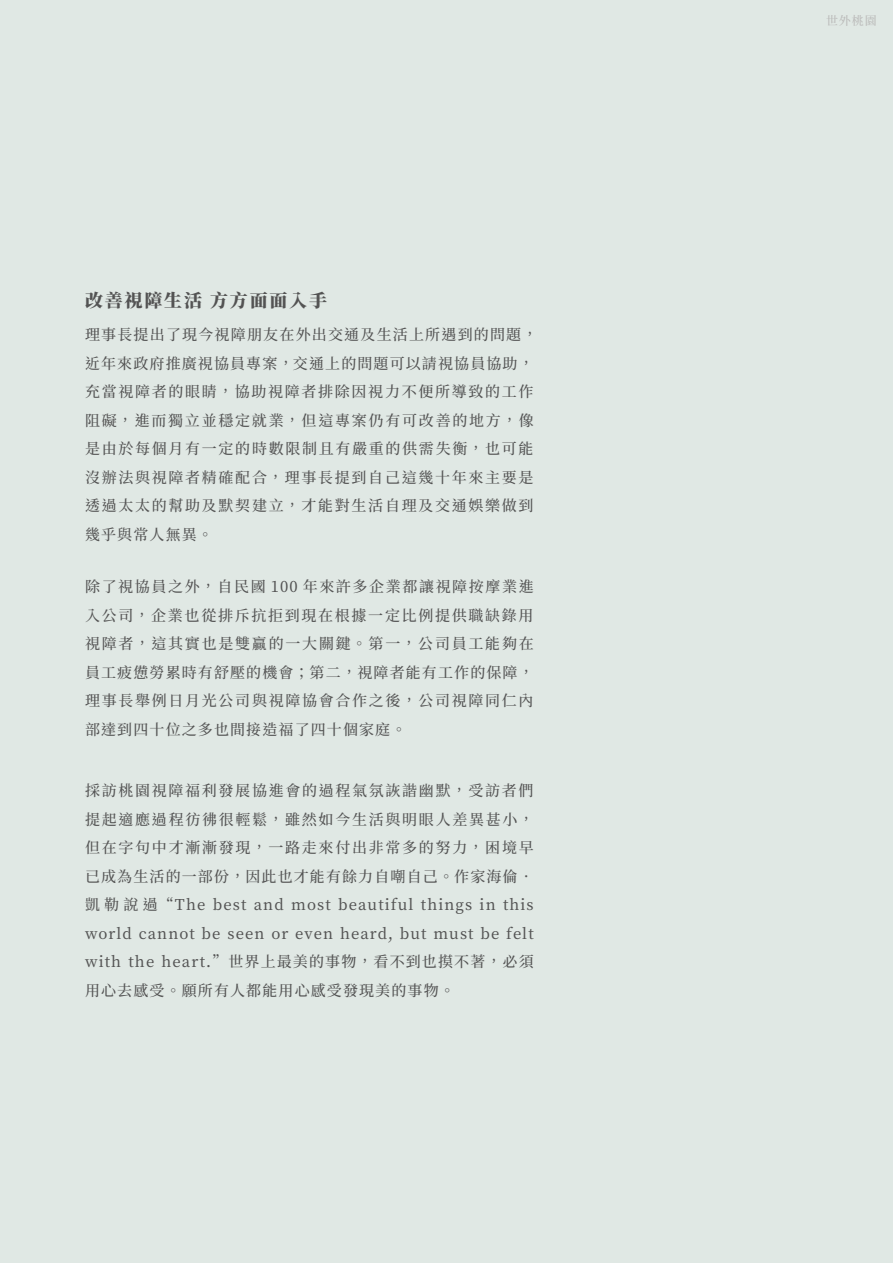
<style>
.page{position:relative;width:893px;height:1263px;background:#e0e8e4}
.page>*{position:absolute;margin:0;border:0;box-sizing:border-box;transform-origin:0 0}
.t1{font:900 18px "Noto Serif CJ Ktc";letter-spacing:.1em;color:#535353}
.t2{font:500 15px/28.5px "Noto Serif CJ Ktc";letter-spacing:.115em;color:#535353;text-align:justify}
.t3{font:500 12px "Noto Serif CJ Ktc";color:#bbbbba}
</style>
<div class="page">
<p class="t1" style="left:85px;top:290px;width:244px">改善視障生活 方方面面入手</p>
<p class="t2" style="left:85px;top:321px;width:454px;text-align:left">理事長提出了現今視障朋友在外出交通及生活上所遇到的問題，近年來政府推廣視協員專案，交通上的問題可以請視協員協助，充當視障者的眼睛，協助視障者排除因視力不便所導致的工作阻礙，進而獨立並穩定就業，但這專案仍有可改善的地方，像是由於每個月有一定的時數限制且有嚴重的供需失衡，也可能沒辦法與視障者精確配合，理事長提到自己這幾十年來主要是透過太太的幫助及默契建立，才能對生活自理及交通娛樂做到幾乎與常人無異。</p>
<p class="t2" style="left:85px;top:573px;width:450px">除了視協員之外，自民國 100 年來許多企業都讓視障按摩業進入公司，企業也從排斥抗拒到現在根據一定比例提供職缺錄用視障者，這其實也是雙贏的一大關鍵。第一，公司員工能夠在員工疲憊勞累時有舒壓的機會；第二，視障者能有工作的保障，理事長舉例日月光公司與視障協會合作之後，公司視障同仁內部達到四十位之多也間接造福了四十個家庭。</p>
<p class="t2" style="left:85px;top:777px;width:450px">採訪桃園視障福利發展協進會的過程氣氛詼諧幽默，受訪者們提起適應過程彷彿很輕鬆，雖然如今生活與明眼人差異甚小，但在字句中才漸漸發現，一路走來付出非常多的努力，困境早已成為生活的一部份，因此也才能有餘力自嘲自己。作家海倫．凱勒說過“The best and most beautiful things in this world cannot be seen or even heard, but must be felt with the heart.”世界上最美的事物，看不到也摸不著，必須用心去感受。願所有人都能用心感受發現美的事物。</p>
<p class="t3" style="left:826px;top:14px;width:52px">世外桃園</p>
</div>
